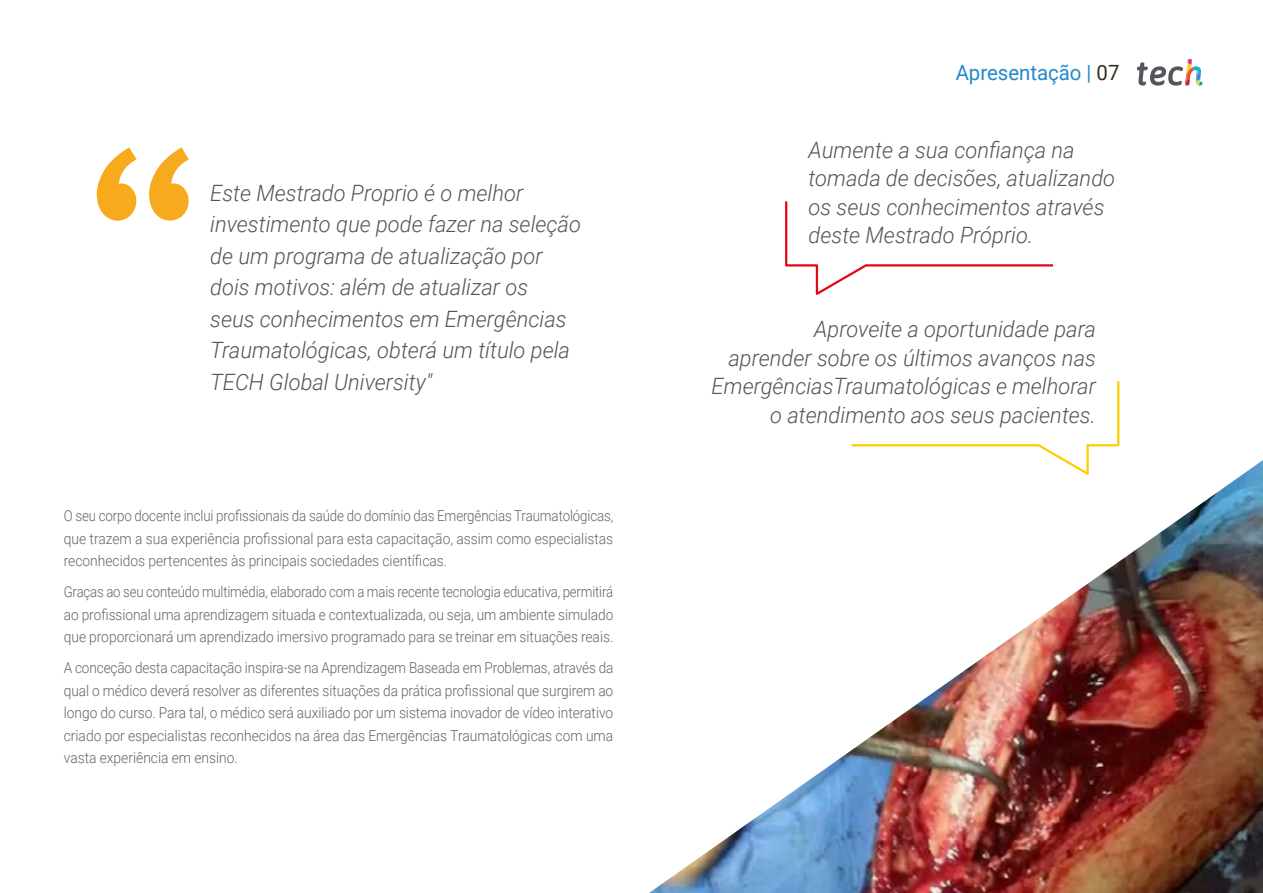
<style>
.page{position:relative;width:1263px;height:893px;background:#fff}
.page>*{position:absolute;margin:0;border:0;box-sizing:border-box;transform-origin:0 0}
.t1{font:italic 300 22.5px/31.5px "Roboto";color:#52555b}
.t2{font:21px "Roboto";color:#2488c9}
.t3{font:300 15px/22.5px "Roboto";color:#61646a;text-align:justify;scale:.9 1}
.t4{font:300 15px/22.5px "Roboto";color:#61646a;text-align:justify;scale:.88 1}
.t5{font:300 15px/22.5px "Roboto";color:#61646a;text-align:justify;scale:.89 1}
.s1{color:#312e20}
</style>
<div class="page">
<svg style="left:97px;top:147px;width:92px;height:74px"></svg>
<svg style="left:851px;top:381px;width:269px;height:79px"></svg>
<svg style="left:785px;top:201px;width:268px;height:94px"></svg>
<img style="left:649px;top:460px;width:614px;height:433px">
<svg style="left:1137px;top:59px;width:65px;height:27px"></svg>
<p class="t1" style="left:210px;top:176px;width:372px">Este Mestrado Proprio é o melhor investimento que pode fazer na seleção de um programa de atualização por dois motivos: além de atualizar os<br>seus conhecimentos em Emergências Traumatológicas, obterá um título pela TECH Global University"</p>
<p class="t5" style="left:64px;top:504px;width:619px">O seu corpo docente inclui profissionais da saúde do domínio das Emergências Traumatológicas, que trazem a sua experiência profissional para esta capacitação, assim como especialistas reconhecidos pertencentes às principais sociedades científicas.</p>
<p class="t4" style="left:64px;top:580px;width:626px">Graças ao seu conteúdo multimédia, elaborado com a mais recente tecnologia educativa, permitirá ao profissional uma aprendizagem situada e contextualizada, ou seja, um ambiente simulado que proporcionará um aprendizado imersivo programado para se treinar em situações reais.</p>
<p class="t3" style="left:64px;top:656px;width:612px">A conceção desta capacitação inspira-se na Aprendizagem Baseada em Problemas, através da qual o médico deverá resolver as diferentes situações da prática profissional que surgirem ao longo do curso. Para tal, o médico será auxiliado por um sistema inovador de vídeo interativo criado por especialistas reconhecidos na área das Emergências Traumatológicas com uma vasta experiência em ensino.</p>
<p class="t2" style="left:956px;top:57px;width:165px">Apresentação | <span class="s1">07</span></p>
<p class="t1" style="left:809px;top:134px;width:308px;line-height:28.5px">Aumente a sua confiança na tomada de decisões, atualizando os seus conhecimentos através deste Mestrado Próprio.</p>
<p class="t1" style="left:712px;top:314px;width:386px;line-height:28.5px;text-align:right">Aproveite a oportunidade para<br>aprender sobre os últimos avanços nas EmergênciasTraumatológicas e melhorar o atendimento aos seus pacientes.</p>
</div>
